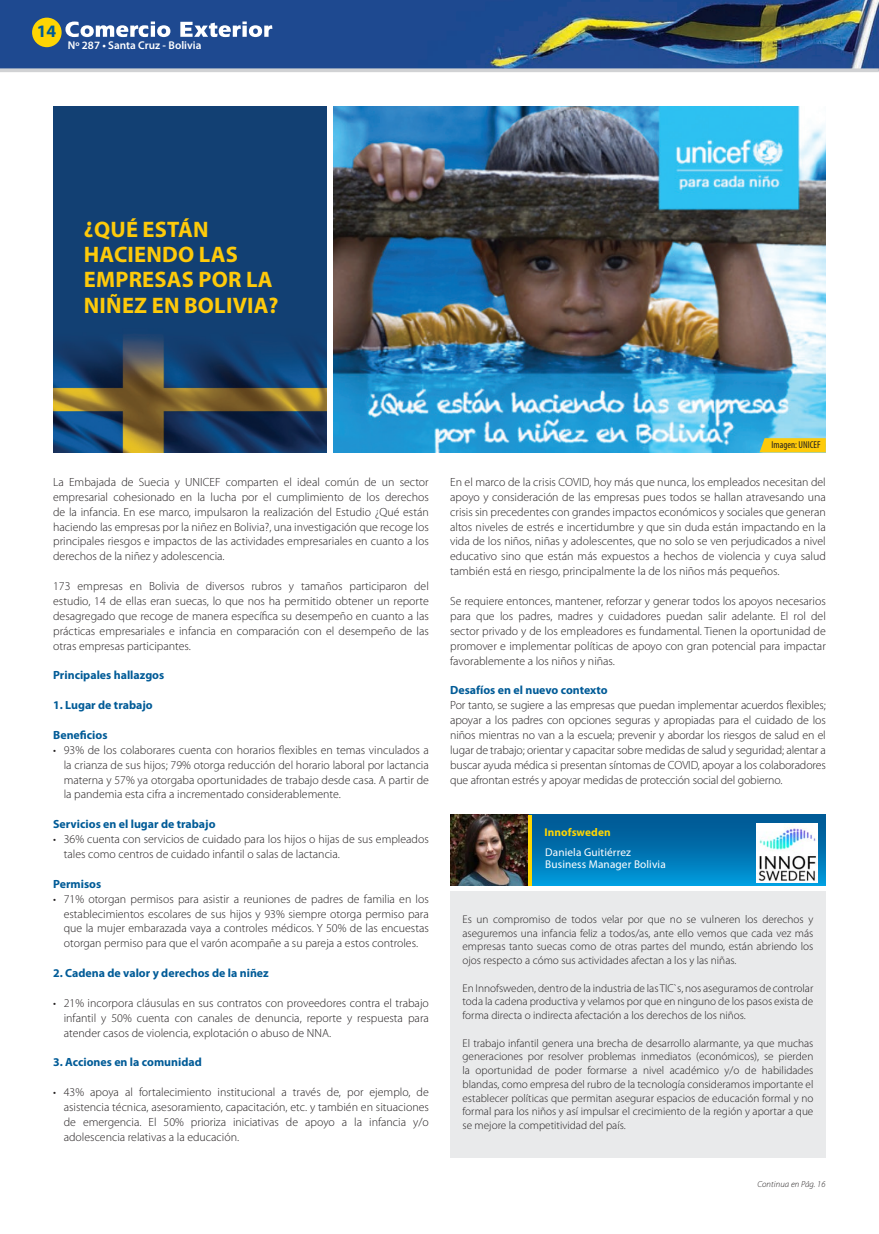
<style>
.page{position:relative;width:879px;height:1234px;background:#fff}
.page>*{position:absolute;margin:0;border:0;box-sizing:border-box;transform-origin:0 0}
.t1{font:700 22.5px/25.4px "Myriad Pro";letter-spacing:.01em;color:#feca0a}
.t2{font:700 17.5px "Myriad Pro";color:#005b97}
.t3{font:300 11.88px/14.9px "Myriad Pro";color:#231f20;text-align:justify}
.t4{font:700 11.88px "Myriad Pro";color:#005b97}
.t5{font:300 11.25px/13.8px "Myriad Pro";color:#231f20;text-align:justify}
.t6{font:11.25px "Myriad Pro";letter-spacing:.01em;color:#fff}
.t7{font:600 11.25px "Myriad Pro";color:#fff}
.t8{font:700 11.25px "Myriad Pro";letter-spacing:.01em;color:#fed503}
.t9{font:condensed 10px "Myriad Pro";color:#231f20}
.t10{font:italic 300 8.75px "Myriad Pro";letter-spacing:.01em;color:#231f20}
</style>
<div class="page">
<img style="left:0;top:0;width:879px;height:68px">
<svg style="left:0;top:68px;width:879px;height:4px;background:#bec4cd"></svg>
<svg style="left:65px;top:22px;width:207px;height:15px"></svg>
<div style="left:32px;top:18px;width:30px;height:29px;background:#fed503;border-radius:50%"></div>
<img style="left:334px;top:106px;width:492px;height:346px">
<img style="left:53px;top:106px;width:273px;height:346px">
<div style="left:450px;top:890px;width:376px;height:267px;background:#e9eaeb"></div>
<div style="left:475px;top:814px;width:351px;height:71px;background:linear-gradient(to bottom,#00518b,#0b9ad7)"></div>
<img style="left:450px;top:814px;width:78px;height:71px">
<hr style="left:528px;top:814px;width:3px;height:71px;background:#fed503">
<img style="left:756px;top:823px;width:61px;height:59px">
<svg style="left:759px;top:438px;width:67px;height:14px"></svg>
<h2 class="t2" style="left:37px;top:20px;width:21px">14</h2>
<p class="t7" style="left:68px;top:38px;width:135px">Nº 287 • Santa Cruz - Bolivia</p>
<p class="t1" style="left:84px;top:216px;width:196px">¿QUÉ ESTÁN<br>HACIENDO LAS<br>EMPRESAS POR LA<br>NIÑEZ EN BOLIVIA?</p>
<p class="t3" style="left:53px;top:474px;width:377px">La Embajada de Suecia y UNICEF comparten el ideal común de un sector empresarial cohesionado en la lucha por el cumplimiento de los derechos de la infancia. En ese marco, impulsaron la realización del Estudio ¿Qué están haciendo las empresas por la niñez en Bolivia?, una investigación que recoge los principales riesgos e impactos de las actividades empresariales en cuanto a los derechos de la niñez y adolescencia.</p>
<p class="t3" style="left:53px;top:578px;width:377px">173 empresas en Bolivia de diversos rubros y tamaños participaron del estudio, 14 de ellas eran suecas, lo que nos ha permitido obtener un reporte desagregado que recoge de manera específica su desempeño en cuanto a las prácticas empresariales e infancia en comparación con el desempeño de las otras empresas participantes.</p>
<p class="t4" style="left:53px;top:667px;width:113px">Principales hallazgos</p>
<p class="t4" style="left:53px;top:697px;width:101px">1. Lugar de trabajo</p>
<p class="t4" style="left:53px;top:727px;width:56px">Beneficios</p>
<p class="t3" style="left:64px;top:742px;width:366px;text-indent:-11px">• 93% de los colaborares cuenta con horarios flexibles en temas vinculados a la crianza de sus hijos; 79% otorga reducción del horario laboral por lactancia materna y 57% ya otorgaba oportunidades de trabajo desde casa. A partir de la pandemia esta cifra a incrementado considerablemente.</p>
<p class="t4" style="left:53px;top:816px;width:164px">Servicios en el lugar de trabajo</p>
<p class="t3" style="left:64px;top:831px;width:366px;text-indent:-11px">• 36% cuenta con servicios de cuidado para los hijos o hijas de sus empleados tales como centros de cuidado infantil o salas de lactancia.</p>
<p class="t4" style="left:53px;top:875px;width:50px">Permisos</p>
<p class="t3" style="left:64px;top:891px;width:367px;text-indent:-11px">• 71% otorgan permisos para asistir a reuniones de padres de familia en los establecimientos escolares de sus hijos y 93% siempre otorga permiso para que la mujer embarazada vaya a controles médicos. Y 50% de las encuestas otorgan permiso para que el varón acompañe a su pareja a estos controles.</p>
<p class="t4" style="left:53px;top:965px;width:217px">2. Cadena de valor y derechos de la niñez</p>
<p class="t3" style="left:64px;top:995px;width:367px;text-indent:-11px">• 21% incorpora cláusulas en sus contratos con proveedores contra el trabajo infantil y 50% cuenta con canales de denuncia, reporte y respuesta para atender casos de violencia, explotación o abuso de NNA.</p>
<p class="t4" style="left:53px;top:1054px;width:150px">3. Acciones en la comunidad</p>
<p class="t3" style="left:64px;top:1084px;width:367px;text-indent:-11px">• 43% apoya al fortalecimiento institucional a través de, por ejemplo, de asistencia técnica, asesoramiento, capacitación, etc. y también en situaciones de emergencia. El 50% prioriza iniciativas de apoyo a la infancia y/o adolescencia relativas a la educación.</p>
<p class="t9" style="left:771px;top:438px;width:50px">Imagen: UNICEF</p>
<p class="t3" style="left:450px;top:474px;width:377px">En el marco de la crisis COVID, hoy más que nunca, los empleados necesitan del apoyo y consideración de las empresas pues todos se hallan atravesando una crisis sin precedentes con grandes impactos económicos y sociales que generan altos niveles de estrés e incertidumbre y que sin duda están impactando en la vida de los niños, niñas y adolescentes, que no solo se ven perjudicados a nivel educativo sino que están más expuestos a hechos de violencia y cuya salud también está en riesgo, principalmente la de los niños más pequeños.</p>
<p class="t3" style="left:450px;top:593px;width:377px">Se requiere entonces, mantener, reforzar y generar todos los apoyos necesarios para que los padres, madres y cuidadores puedan salir adelante. El rol del sector privado y de los empleadores es fundamental. Tienen la oportunidad de promover e implementar políticas de apoyo con gran potencial para impactar favorablemente a los niños y niñas.</p>
<p class="t4" style="left:450px;top:682px;width:159px">Desafíos en el nuevo contexto</p>
<p class="t3" style="left:450px;top:697px;width:377px">Por tanto, se sugiere a las empresas que puedan implementar acuerdos flexibles; apoyar a los padres con opciones seguras y apropiadas para el cuidado de los niños mientras no van a la escuela; prevenir y abordar los riesgos de salud en el lugar de trabajo; orientar y capacitar sobre medidas de salud y seguridad; alentar a buscar ayuda médica si presentan síntomas de COVID, apoyar a los colaboradores que afrontan estrés y apoyar medidas de protección social del gobierno.</p>
<p class="t8" style="left:544px;top:824px;width:68px">Innofsweden</p>
<p class="t6" style="left:545px;top:845px;width:87px">Daniela Guitiérrez</p>
<p class="t6" style="left:545px;top:856px;width:122px">Business Manager Bolivia</p>
<p class="t5" style="left:462px;top:912px;width:352px">Es un compromiso de todos velar por que no se vulneren los derechos y aseguremos una infancia feliz a todos/as, ante ello vemos que cada vez más empresas tanto suecas como de otras partes del mundo, están abriendo los ojos respecto a cómo sus actividades afectan a los y las niñas.</p>
<p class="t5" style="left:462px;top:980px;width:352px">En Innofsweden, dentro de la industria de las TIC`s, nos aseguramos de controlar toda la cadena productiva y velamos por que en ninguno de los pasos exista de forma directa o indirecta afectación a los derechos de los niños.</p>
<p class="t5" style="left:462px;top:1035px;width:352px">El trabajo infantil genera una brecha de desarrollo alarmante, ya que muchas generaciones por resolver problemas inmediatos (económicos), se pierden la oportunidad de poder formarse a nivel académico y/o de habilidades blandas, como empresa del rubro de la tecnología consideramos importante el establecer políticas que permitan asegurar espacios de educación formal y no formal para los niños y así impulsar el crecimiento de la región y aportar a que se mejore la competitividad del país.</p>
<p class="t10" style="left:757px;top:1178px;width:70px">Continua en Pág. 16</p>
</div>
